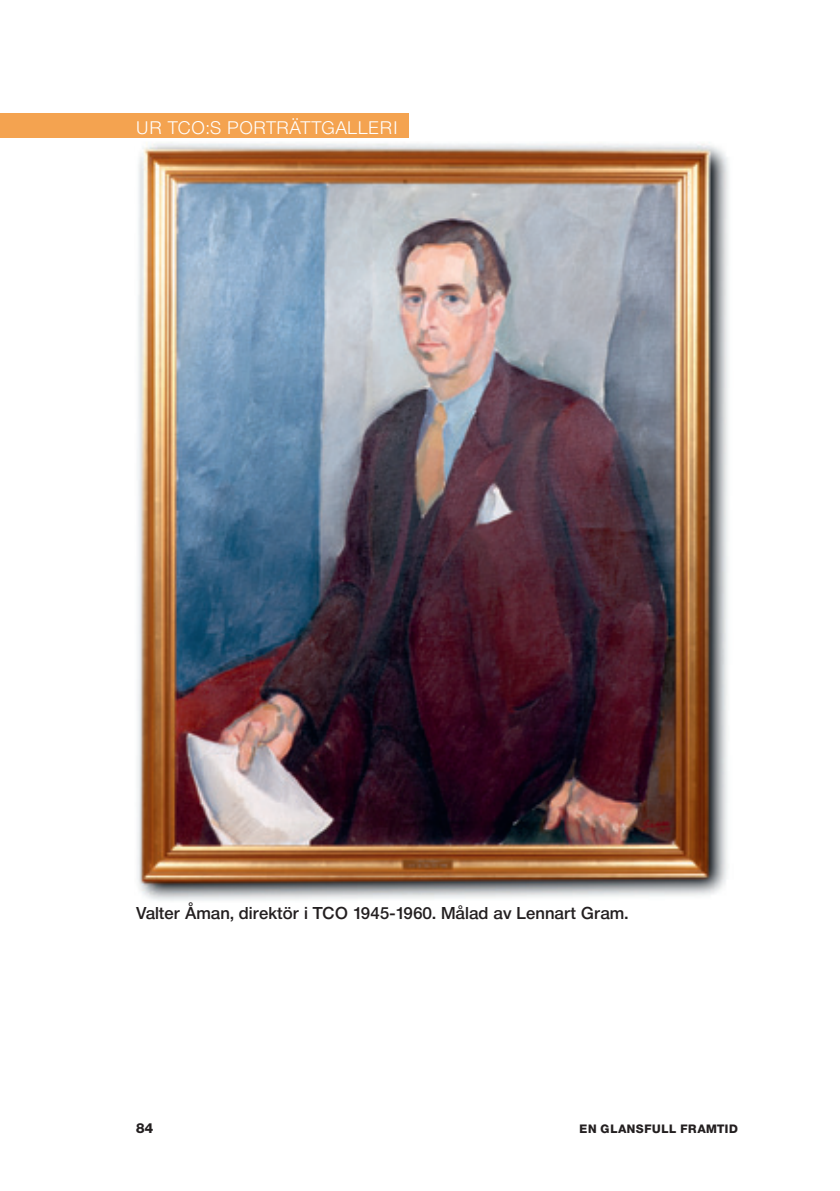
<style>
.page{position:relative;width:840px;height:1191px;background:#fff}
.page>*{position:absolute;margin:0;border:0;box-sizing:border-box;transform-origin:0 0}
.t1{font:300 18px "Neue Helvetica BQ";letter-spacing:.025em;color:#fff}
.t2{font:500 17px "Neue Helvetica BQ";color:#231f20}
.t3{font:800 14px "Neue Helvetica BQ";color:#231f20}
.t4{font:800 12px "Neue Helvetica BQ";letter-spacing:.045em;color:#231f20}
</style>
<div class="page">
<img style="left:135px;top:137px;width:594px;height:764px">
<div style="left:0;top:113px;width:408px;height:24px;background:#f4a350"></div>
<p class="t1" style="left:136px;top:116px;width:45px">UR TCO</p>
<p class="t1" style="left:205px;top:116px;width:191px">:S PO RTRÄTTGALLERI</p>
<p class="t2" style="left:136px;top:902px;width:493px">Valter Åman, direktör i TCO 1945-1960. Målad av Lennart Gram.</p>
<p class="t3" style="left:136px;top:1118px;width:18px">84</p>
<p class="t4" style="left:579px;top:1120px;width:160px">EN GLANSFULL FRAMTID</p>
</div>
